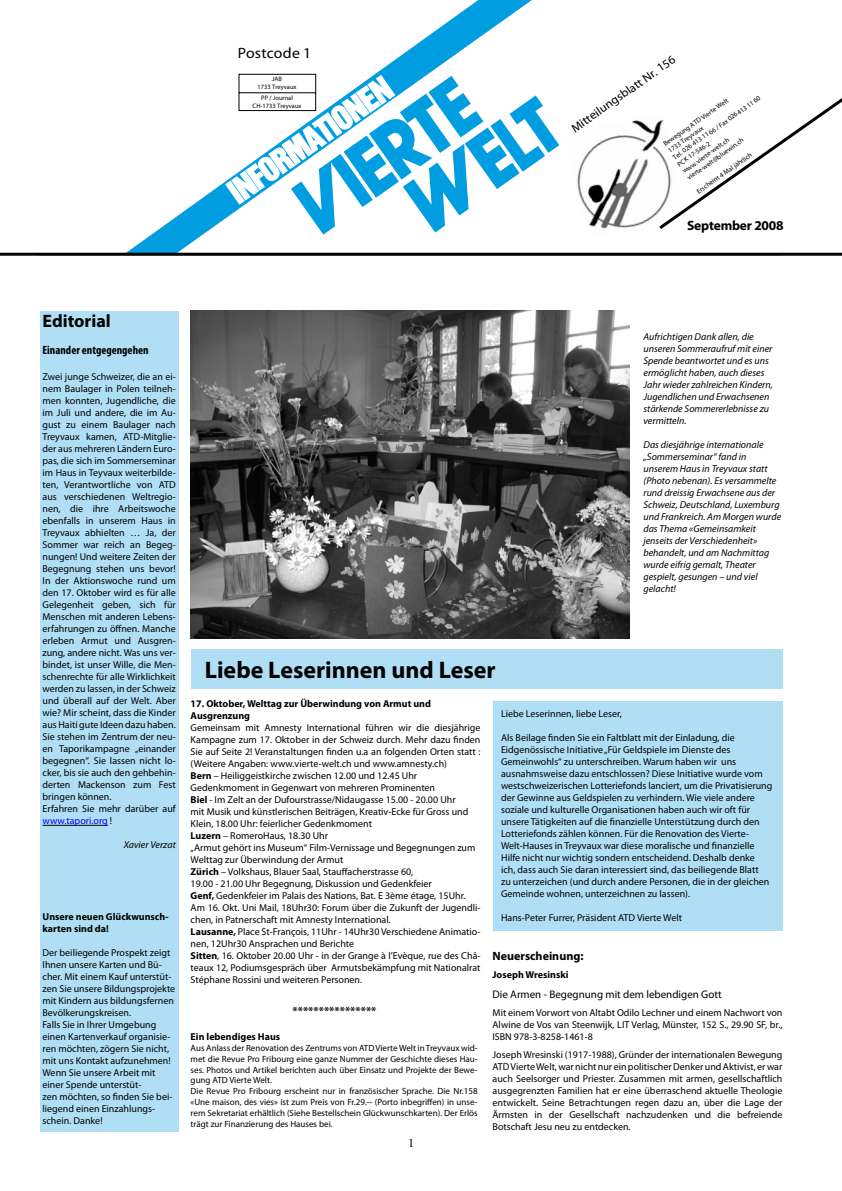
<style>
.page{position:relative;width:842px;height:1191px;background:#fff}
.page>*{position:absolute;margin:0;border:0;box-sizing:border-box;transform-origin:0 0}
.t1{font:700 24px "Myriad Pro";color:#000}
.t2{font:700 18px "Myriad Pro";color:#000}
.t3{font:15px "Myriad Pro";letter-spacing:.01em;color:#000;scale:1.05 1}
.t4{font:700 13.5px "Myriad Pro";letter-spacing:-.015em;color:#000}
.t5{font:12px "Myriad Pro";color:#000;scale:1.05 1}
.t6{font:700 condensed 12px "Myriad Pro";color:#000}
.t7{font:600 12px "Myriad Pro";color:#000}
.t8{font:700 12px "Myriad Pro";color:#000}
.t9{font:12px "Times";color:#000}
.t10{font:11px "Myriad Pro";color:#000}
.t11{font:10px/12px "Myriad Pro";color:#000}
.t12{font:italic 10px/12px "Myriad Pro";color:#000}
.t13{font:700 10px/12px "Myriad Pro";color:#000}
.t14{font:9px/10.8px "Myriad Pro";color:#000}
.t15{font:6.9px/8.3px "Myriad Pro";color:#000}
.t16{font:6.5px/7.8px "Myriad Pro";color:#000;text-align:center}
.s1{color:#00f}
.s2{font-weight:700}
</style>
<div class="page">
<div style="left:40px;top:311px;width:139px;height:820px;background:#b0dff5"></div>
<hr style="left:43px;top:825px;width:65px;height:1px;background:#000">
<img style="left:577px;top:120px;width:79px;height:109px">
<svg style="left:126px;top:0;width:406px;height:253px"></svg>
<svg style="left:225px;top:73px;width:334px;height:162px"></svg>
<svg style="left:656px;top:98px;width:186px;height:131px"></svg>
<hr style="left:0;top:253px;width:842px;height:3px;background:#000">
<div style="left:191px;top:649px;width:591px;height:40px;background:#b0dff5"></div>
<div style="left:492px;top:701px;width:290px;height:229px;background:#b0dff5"></div>
<img style="left:191px;top:311px;width:438px;height:328px">
<h3 class="t3" style="left:238px;top:44px;width:72px">Postcode 1</h3>
<p class="t16" style="left:258px;top:75px;width:41px">JAB<br>1733 Treyvaux</p>
<p class="t16" style="left:253px;top:94px;width:51px">PP / Journal<br>CH-1733 Treyvaux</p>
<p class="t5" style="left:568px;top:123px;width:120px;rotate:-35deg">Mitteilungsblatt Nr. 156</p>
<p class="t15" style="left:661px;top:141px;width:107px;rotate:-35deg">Bewegung ATD Vierte Welt<br>1733 Treyvaux<br>Tel. 026 413 11 66 / Fax 026 413 11 60<br>PCK 17-546-2<br>www.vierte-welt.ch vierte-welt@bluewin.ch</p>
<p class="t15" style="left:695px;top:188px;width:68px;rotate:-35deg">Erscheint 4 Mal jährlich</p>
<h3 class="t4" style="left:687px;top:216px;width:98px">September 2008</h3>
<h2 class="t2" style="left:43px;top:309px;width:70px">Editorial</h2>
<p class="t6" style="left:43px;top:342px;width:108px">Einander entgegengehen</p>
<p class="t11" style="left:43px;top:370px;width:135px">Zwei junge Schweizer, die an ei&shy;nem Baulager in Polen teilneh&shy;men konnten, Jugendliche, die im Juli und andere, die im Au&shy;gust zu einem Baulager nach<br>Treyvaux kamen, ATD-Mitglie&shy;der aus mehreren Ländern Euro&shy;pas, die sich im Sommerseminar im Haus in Teyvaux weiterbilde&shy;ten, Verantwortliche von ATD aus verschiedenen Weltregio&shy;nen, die ihre Arbeitswoche ebenfalls in unserem Haus in<br>Treyvaux abhielten … Ja, der<br>Sommer war reich an Begeg&shy;nungen! Und weitere Zeiten der<br>Begegnung stehen uns bevor!<br>In der Aktionswoche rund um den 17. Oktober wird es für alle<br>Gelegenheit geben, sich für<br>Menschen mit anderen Lebens&shy;erfahrungen zu öffnen. Manche erleben Armut und Ausgren&shy;zung, andere nicht. Was uns ver&shy;bindet, ist unser Wille, die Men&shy;schenrechte für alle Wirklichkeit werden zu lassen, in der Schweiz und überall auf der Welt. Aber wie? Mir scheint, dass die Kinder aus Haiti gute Ideen dazu haben.<br>Sie stehen im Zentrum der neu&shy;en Taporikampagne „einander begegnen“. Sie lassen nicht lo&shy;cker, bis sie auch den gehbehin&shy;derten Mackenson zum Fest bringen können.<br>Erfahren Sie mehr darüber auf <span class="s1">www.tapori.org</span> !</p>
<p class="t12" style="left:124px;top:838px;width:54px">Xavier Verzat</p>
<p class="t13" style="left:43px;top:910px;width:128px">Unsere neuen Glückwunsch&shy;karten sind da!</p>
<p class="t11" style="left:43px;top:946px;width:134px">Der beiliegende Prospekt zeigt<br>Ihnen unsere Karten und Bü&shy;cher. Mit einem Kauf unterstüt&shy;zen Sie unsere Bildungsprojekte mit Kindern aus bildungsfernen<br>Bevölkerungskreisen.<br>Falls Sie in Ihrer Umgebung einen Kartenverkauf organisie&shy;ren möchten, zögern Sie nicht, mit uns Kontakt aufzunehmen!<br>Wenn Sie unsere Arbeit mit einer Spende unterstüt-<br>zen möchten, so finden Sie bei&shy;liegend einen Einzahlungs&shy;schein. Danke!</p>
<h1 class="t1" style="left:205px;top:654px;width:292px">Liebe Leserinnen und Leser</h1>
<p class="t12" style="left:643px;top:330px;width:131px">Aufrichtigen Dank allen, die unseren Sommeraufruf mit einer<br>Spende beantwortet und es uns ermöglicht haben, auch dieses<br>Jahr wieder zahlreichen Kindern,<br>Jugendlichen und Erwachsenen stärkende Sommererlebnisse zu vermitteln.</p>
<p class="t12" style="left:643px;top:438px;width:139px">Das diesjährige internationale „Sommerseminar“ fand in unserem Haus in Treyvaux statt (Photo nebenan). Es versammelte rund dreissig Erwachsene aus der<br>Schweiz, Deutschland, Luxemburg und Frankreich. Am Morgen wurde das Thema «Gemeinsamkeit jenseits der Verschiedenheit» behandelt, und am Nachmittag wurde eifrig gemalt, Theater gespielt, gesungen – und viel gelacht!</p>
<p class="t13" style="left:191px;top:697px;width:242px">17. Oktober, Welttag zur Überwindung von Armut und<br>Ausgrenzung</p>
<p class="t11" style="left:191px;top:721px;width:291px">Gemeinsam mit Amnesty International führen wir die diesjährige Kampagne zum 17. Oktober in der Schweiz durch. Mehr dazu finden Sie auf Seite 2! Veranstaltungen finden u.a an folgenden Orten statt : (Weitere Angaben: www.vierte-welt.ch und www.amnesty.ch)<br><span class="s2">Bern</span> – Heiliggeistkirche zwischen 12.00 und 12.45 Uhr Gedenkmoment in Gegenwart von mehreren Prominenten<br><span class="s2">Biel</span> - Im Zelt an der Dufourstrasse/Nidaugasse 15.00 - 20.00 Uhr<br>mit Musik und künstlerischen Beiträgen, Kreativ-Ecke für Gross und Klein, 18.00 Uhr: feierlicher Gedenkmoment<br><span class="s2">Luzern</span> – RomeroHaus, 18.30 Uhr<br>„Armut gehört ins Museum“ Film-Vernissage und Begegnungen zum Welttag zur Überwindung der Armut<br><span class="s2">Zürich</span> – Volkshaus, Blauer Saal, Stauffacherstrasse 60,<br>19.00 - 21.00 Uhr Begegnung, Diskussion und Gedenkfeier<br><span class="s2">Genf,</span> Gedenkfeier im Palais des Nations, Bat. E 3ème étage, 15Uhr.<br>Am 16. Okt. Uni Mail, 18Uhr30: Forum über die Zukunft der Jugendli&shy;chen, in Patnerschaft mit Amnesty International.<br><span class="s2">Lausanne,</span> Place St-François, 11Uhr - 14Uhr30 Verschiedene Animatio&shy;nen, 12Uhr30 Ansprachen und Berichte<br><span class="s2">Sitten</span>, 16. Oktober 20.00 Uhr - in der Grange à l’Evèque, rue des Châ&shy;teaux 12, Podiumsgespräch über Armutsbekämpfung mit Nationalrat Stéphane Rossini und weiteren Personen.</p>
<p class="t7" style="left:293px;top:1003px;width:85px">****************</p>
<p class="t13" style="left:191px;top:1030px;width:91px">Ein lebendiges Haus</p>
<p class="t14" style="left:191px;top:1042px;width:289px">Aus Anlass der Renovation des Zentrums von ATD Vierte Welt in Treyvaux wid&shy;met die Revue Pro Fribourg eine ganze Nummer der Geschichte dieses Hau&shy;ses. Photos und Artikel berichten auch über Einsatz und Projekte der Bewe&shy;gung ATD Vierte Welt.<br>Die Revue Pro Fribourg erscheint nur in französischer Sprache. Die Nr.158 «Une maison, des vies» ist zum Preis von Fr.29.-- (Porto inbegriffen) in unse&shy;rem Sekretariat erhältlich (Siehe Bestellschein Glückwunschkarten). Der Erlös trägt zur Finanzierung des Hauses bei.</p>
<p class="t9" style="left:408px;top:1131px;width:7px">1</p>
<p class="t11" style="left:501px;top:708px;width:122px">Liebe Leserinnen, liebe Leser,</p>
<p class="t11" style="left:501px;top:732px;width:273px">Als Beilage finden Sie ein Faltblatt mit der Einladung, die Eidgenössische Initiative „Für Geldspiele im Dienste des Gemeinwohls“ zu unterschreiben. Warum haben wir uns ausnahmsweise dazu entschlossen? Diese Initiative wurde vom westschweizerischen Lotteriefonds lanciert, um die Privatisierung der Gewinne aus Geldspielen zu verhindern. Wie viele andere soziale und kulturelle Organisationen haben auch wir oft für unsere Tätigkeiten auf die finanzielle Unterstützung durch den Lotteriefonds zählen können. Für die Renovation des Vierte-Welt-Hauses in Treyvaux war diese moralische und finanzielle Hilfe nicht nur wichtig sondern entscheidend. Deshalb denke<br>ich, dass auch Sie daran interessiert sind, das beiliegende Blatt<br>zu unterzeichen (und durch andere Personen, die in der gleichen Gemeinde wohnen, unterzeichnen zu lassen).</p>
<p class="t11" style="left:501px;top:912px;width:183px">Hans-Peter Furrer, Präsident ATD Vierte Welt</p>
<p class="t8" style="left:492px;top:948px;width:92px">Neuerscheinung:</p>
<p class="t13" style="left:492px;top:968px;width:78px">Joseph Wresinski</p>
<p class="t10" style="left:492px;top:987px;width:231px">Die Armen - Begegnung mit dem lebendigen Gott</p>
<p class="t11" style="left:492px;top:1006px;width:291px;text-align:justify">Mit einem Vorwort von Altabt Odilo Lechner und einem Nachwort von Alwine de Vos van Steenwijk, LIT Verlag, Münster, 152 S., 29.90 SF, br., ISBN 978-3-8258-1461-8</p>
<p class="t11" style="left:492px;top:1048px;width:291px;text-align:justify">Joseph Wresinski (1917-1988), Gründer der internationalen Bewegung ATD Vierte Welt, war nicht nur ein politischer Denker und Aktivist, er war auch Seelsorger und Priester. Zusammen mit armen, gesellschaftlich ausgegrenzten Familien hat er eine überraschend aktuelle Theologie entwickelt. Seine Betrachtungen regen dazu an, über die Lage der Ärmsten in der Gesellschaft nachzudenken und die befreiende Botschaft Jesu neu zu entdecken.</p>
</div>
